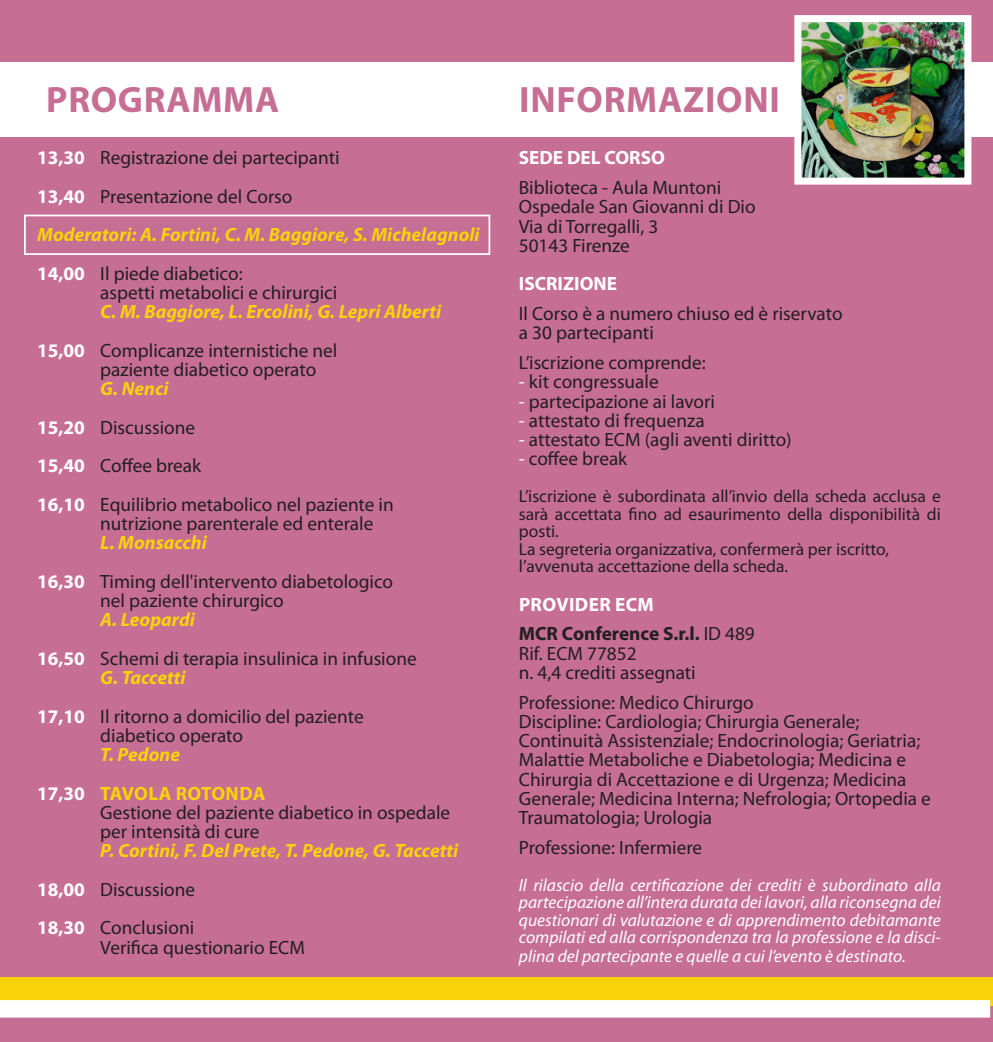
<style>
.page{position:relative;width:993px;height:1042px;background:#fff}
.page>*{position:absolute;margin:0;border:0;box-sizing:border-box;transform-origin:0 0}
.t1{font:700 36.75px "Myriad Pro";letter-spacing:.02em;color:#c66e94}
.t2{font:19.25px/19.2px "Myriad Pro";color:#231f20}
.t3{font:italic 700 19.25px "Myriad Pro";color:#f8d20a}
.t4{font:700 19.25px "Myriad Pro";color:#231f20}
.t5{font:700 19.25px "Myriad Pro";color:#fff}
.t6{font:700 19.25px "Myriad Pro";letter-spacing:.005em;color:#f8d20a}
.t7{font:700 19.25px "Myriad Pro";letter-spacing:.02em;color:#fff}
.t8{font:italic 17.5px/17.5px "Myriad Pro";color:#fff;text-align:justify}
.t9{font:17.5px/17.5px "Myriad Pro";color:#231f20;text-align:justify}
.s1{color:#fff}
.s2{font-weight:400}
.s3{font-weight:700;color:#fff}
</style>
<div class="page">
<div style="left:0;top:0;width:992px;height:1042px;background:#c66e94"></div>
<div style="left:0;top:63px;width:992px;height:74px;background:#fff"></div>
<img style="left:802px;top:23px;width:161px;height:154px">
<div style="left:794px;top:15px;width:177px;height:170px;border:7px solid #fff"></div>
<div style="left:0;top:977px;width:992px;height:29px;background:#f8d20a"></div>
<div style="left:0;top:1000px;width:989px;height:17px;background:#fff"></div>
<div style="left:24px;top:215px;width:466px;height:40px;border:2px solid #fff"></div>
<p class="t1" style="left:46px;top:76px;width:234px">PROGRAMMA</p>
<p class="t1" style="left:519px;top:76px;width:262px">INFORMAZIONI</p>
<p class="t5" style="left:518px;top:145px;width:147px">SEDE DEL CORSO</p>
<p class="t2" style="left:518px;top:178px;width:204px">Biblioteca - Aula Muntoni</p>
<p class="t2" style="left:518px;top:197px;width:238px">Ospedale San Giovanni di Dio</p>
<p class="t2" style="left:518px;top:216px;width:141px">Via di Torregalli, 3</p>
<p class="t2" style="left:518px;top:235px;width:113px">50143 Firenze</p>
<p class="t5" style="left:518px;top:271px;width:100px">ISCRIZIONE</p>
<p class="t2" style="left:518px;top:304px;width:325px">Il Corso è a numero chiuso ed è riservato</p>
<p class="t2" style="left:518px;top:323px;width:136px">a 30 partecipanti</p>
<p class="t2" style="left:518px;top:353px;width:188px">L’iscrizione comprende:</p>
<p class="t2" style="left:518px;top:372px;width:141px"><span class="s1">-</span> kit congressuale</p>
<p class="t2" style="left:518px;top:391px;width:198px"><span class="s1">-</span> partecipazione ai lavori</p>
<p class="t2" style="left:518px;top:410px;width:187px"><span class="s1">-</span> attestato di frequenza</p>
<p class="t2" style="left:518px;top:430px;width:274px"><span class="s1">-</span> attestato ECM (agli aventi diritto)</p>
<p class="t2" style="left:518px;top:449px;width:110px"><span class="s1">-</span> coffee break</p>
<p class="t9" style="left:518px;top:487px;width:423px">L’iscrizione è subordinata all’invio della scheda acclusa e sarà accettata fino ad esaurimento della disponibilità di posti.</p>
<p class="t9" style="left:518px;top:540px;width:371px">La segreteria organizzativa, confermerà per iscritto,</p>
<p class="t9" style="left:518px;top:557px;width:271px">l’avvenuta accettazione della scheda.</p>
<p class="t7" style="left:519px;top:591px;width:136px">PROVIDER ECM</p>
<p class="t4" style="left:518px;top:621px;width:237px">MCR Conference S.r.l. <span class="s2">ID 489</span></p>
<p class="t2" style="left:518px;top:643px;width:119px">Rif. ECM 77852</p>
<p class="t2" style="left:518px;top:662px;width:178px">n. 4,4 crediti assegnati</p>
<p class="t2" style="left:518px;top:692px;width:236px">Professione: Medico Chirurgo</p>
<p class="t2" style="left:518px;top:711px;width:342px">Discipline: Cardiologia; Chirurgia Generale;</p>
<p class="t2" style="left:518px;top:731px;width:413px">Continuità Assistenziale; Endocrinologia; Geriatria; Malattie Metaboliche e Diabetologia; Medicina e Chirurgia di Accettazione e di Urgenza; Medicina Generale; Medicina Interna; Nefrologia; Ortopedia e Traumatologia; Urologia</p>
<p class="t2" style="left:518px;top:837px;width:185px">Professione: Infermiere</p>
<p class="t8" style="left:518px;top:876px;width:423px">Il rilascio della certificazione dei crediti è subordinato alla partecipazione all’intera durata dei lavori, alla riconsegna dei questionari di valutazione e di apprendimento debitamante compilati ed alla corrispondenza tra la professione e la disci-</p>
<p class="t8" style="left:518px;top:947px;width:388px">plina del partecipante e quelle a cui l’evento è destinato.</p>
<p class="t2" style="left:37px;top:148px;width:304px"><span class="s3">13,30</span> Registrazione dei partecipanti</p>
<p class="t2" style="left:37px;top:186px;width:257px"><span class="s3">13,40</span> Presentazione del Corso</p>
<p class="t3" style="left:37px;top:222px;width:444px">Moderatori: A. Fortini, C. M. Baggiore, S. Michelagnoli</p>
<p class="t2" style="left:37px;top:263px;width:207px"><span class="s3">14,00</span> Il piede diabetico:</p>
<p class="t2" style="left:100px;top:283px;width:238px">aspetti metabolici e chirurgici</p>
<p class="t3" style="left:100px;top:299px;width:342px">C. M. Baggiore, L. Ercolini, G. Lepri Alberti</p>
<p class="t2" style="left:37px;top:340px;width:301px"><span class="s3">15,00</span> Complicanze internistiche nel</p>
<p class="t2" style="left:100px;top:360px;width:217px">paziente diabetico operato</p>
<p class="t3" style="left:100px;top:376px;width:70px">G. Nenci</p>
<p class="t2" style="left:37px;top:417px;width:159px"><span class="s3">15,20</span> Discussione</p>
<p class="t2" style="left:37px;top:456px;width:165px"><span class="s3">15,40</span> Coffee break</p>
<p class="t2" style="left:100px;top:494px;width:295px;text-indent:-63px"><span class="s3">16,10</span> Equilibrio metabolico nel paziente in nutrizione parenterale ed enterale</p>
<p class="t3" style="left:100px;top:530px;width:108px">L. Monsacchi</p>
<p class="t2" style="left:100px;top:571px;width:294px;text-indent:-63px"><span class="s3">16,30</span> Timing dell'intervento diabetologico nel paziente chirurgico</p>
<p class="t3" style="left:100px;top:607px;width:96px">A. Leopardi</p>
<p class="t2" style="left:37px;top:648px;width:381px"><span class="s3">16,50</span> Schemi di terapia insulinica in infusione</p>
<p class="t3" style="left:100px;top:665px;width:87px">G. Taccetti</p>
<p class="t2" style="left:37px;top:706px;width:328px"><span class="s3">17,10</span> Il ritorno a domicilio del paziente</p>
<p class="t2" style="left:100px;top:725px;width:144px">diabetico operato</p>
<p class="t3" style="left:100px;top:742px;width:81px">T. Pedone</p>
<p class="t6" style="left:37px;top:780px;width:230px"><span class="s1">17,30</span> TAVOLA ROTONDA</p>
<p class="t2" style="left:100px;top:802px;width:351px">Gestione del paziente diabetico in ospedale</p>
<p class="t2" style="left:100px;top:822px;width:160px">per intensità di cure</p>
<p class="t3" style="left:100px;top:838px;width:359px">P. Cortini, F. Del Prete, T. Pedone, G. Taccetti</p>
<p class="t2" style="left:37px;top:879px;width:159px"><span class="s3">18,00</span> Discussione</p>
<p class="t2" style="left:37px;top:918px;width:158px"><span class="s3">18,30</span> Conclusioni</p>
<p class="t2" style="left:100px;top:937px;width:206px">Verifica questionario ECM</p>
</div>
